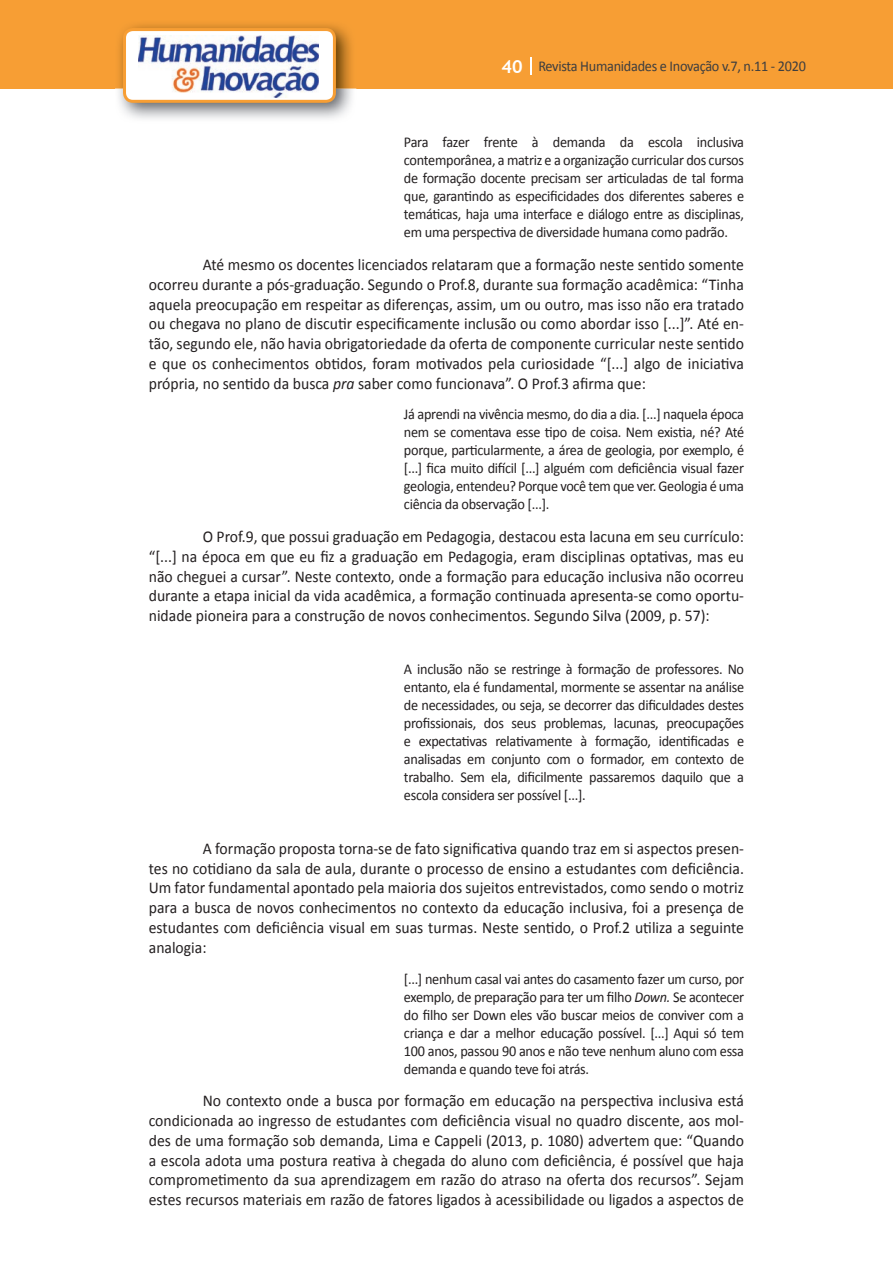
<style>
.page{position:relative;width:893px;height:1263px;background:#fff}
.page>*{position:absolute;margin:0;border:0;box-sizing:border-box;transform-origin:0 0}
.t1{font:16.5px/19.8px "Calibri";color:#231f20;text-align:justify;scale:.95 1}
.t2{font:15px/18px "Calibri";letter-spacing:-.02em;color:#231f20;text-align:justify;scale:.95 1}
.t3{font:15px "Calibri";letter-spacing:-.02em;color:#3e3e3f;scale:.95 1}
.s1{font-family:"Trebuchet MS";font-weight:700;font-size:18px;color:#fff}
.s2{font-style:italic}
</style>
<div class="page">
<div style="left:0;top:0;width:893px;height:88px;background:#f79e34"></div>
<svg style="left:530px;top:57px;width:2px;height:18px"></svg>
<img style="left:115px;top:24px;width:241px;height:95px">
<svg style="left:123px;top:28px;width:213px;height:75px"></svg>
<p class="t3" style="left:501px;top:57px;width:322px"><span class="s1">40</span> Revista Humanidades e Inovação v.7, n.11 - 2020</p>
<p class="t2" style="left:404px;top:133px;width:360px">Para fazer frente à demanda da escola inclusiva contemporânea, a matriz e a organização curricular dos cursos de formação docente precisam ser articuladas de tal forma que, garantindo as especificidades dos diferentes saberes e temáticas, haja uma interface e diálogo entre as disciplinas, em uma perspectiva de diversidade humana como padrão.</p>
<p class="t1" style="left:149px;top:255px;width:628px;text-indent:54px">Até mesmo os docentes licenciados relataram que a formação neste sentido somente ocorreu durante a pós-graduação. Segundo o Prof.8, durante sua formação acadêmica: “Tinha aquela preocupação em respeitar as diferenças, assim, um ou outro, mas isso não era tratado ou chegava no plano de discutir especificamente inclusão ou como abordar isso [...]”. Até en&shy;tão, segundo ele, não havia obrigatoriedade da oferta de componente curricular neste sentido e que os conhecimentos obtidos, foram motivados pela curiosidade “[...] algo de iniciativa própria, no sentido da busca <span class="s2">pra</span> saber como funcionava”. O Prof.3 afirma que:</p>
<p class="t2" style="left:404px;top:405px;width:360px">Já aprendi na vivência mesmo, do dia a dia. [...] naquela época nem se comentava esse tipo de coisa. Nem existia, né? Até porque, particularmente, a área de geologia, por exemplo, é [...] fica muito difícil [...] alguém com deficiência visual fazer geologia, entendeu? Porque você tem que ver. Geologia é uma ciência da observação [...].</p>
<p class="t1" style="left:149px;top:527px;width:628px;text-indent:54px">O Prof.9, que possui graduação em Pedagogia, destacou esta lacuna em seu currículo: “[...] na época em que eu fiz a graduação em Pedagogia, eram disciplinas optativas, mas eu não cheguei a cursar”. Neste contexto, onde a formação para educação inclusiva não ocorreu durante a etapa inicial da vida acadêmica, a formação continuada apresenta-se como oportu&shy;nidade pioneira para a construção de novos conhecimentos. Segundo Silva (2009, p. 57):</p>
<p class="t2" style="left:404px;top:660px;width:360px">A inclusão não se restringe à formação de professores. No entanto, ela é fundamental, mormente se assentar na análise de necessidades, ou seja, se decorrer das dificuldades destes profissionais, dos seus problemas, lacunas, preocupações e expectativas relativamente à formação, identificadas e analisadas em conjunto com o formador, em contexto de trabalho. Sem ela, dificilmente passaremos daquilo que a escola considera ser possível [...].</p>
<p class="t1" style="left:149px;top:838px;width:628px;text-indent:54px">A formação proposta torna-se de fato significativa quando traz em si aspectos presen&shy;tes no cotidiano da sala de aula, durante o processo de ensino a estudantes com deficiência.<br>Um fator fundamental apontado pela maioria dos sujeitos entrevistados, como sendo o motriz para a busca de novos conhecimentos no contexto da educação inclusiva, foi a presença de estudantes com deficiência visual em suas turmas. Neste sentido, o Prof.2 utiliza a seguinte analogia:</p>
<p class="t2" style="left:404px;top:970px;width:360px">[...] nenhum casal vai antes do casamento fazer um curso, por exemplo, de preparação para ter um filho <span class="s2">Down.</span> Se acontecer do filho ser Down eles vão buscar meios de conviver com a criança e dar a melhor educação possível. [...] Aqui só tem 100 anos, passou 90 anos e não teve nenhum aluno com essa demanda e quando teve foi atrás.</p>
<p class="t1" style="left:149px;top:1091px;width:628px;text-indent:54px">No contexto onde a busca por formação em educação na perspectiva inclusiva está condicionada ao ingresso de estudantes com deficiência visual no quadro discente, aos mol&shy;des de uma formação sob demanda, Lima e Cappeli (2013, p. 1080) advertem que: “Quando a escola adota uma postura reativa à chegada do aluno com deficiência, é possível que haja comprometimento da sua aprendizagem em razão do atraso na oferta dos recursos”. Sejam estes recursos materiais em razão de fatores ligados à acessibilidade ou ligados a aspectos de</p>
</div>
